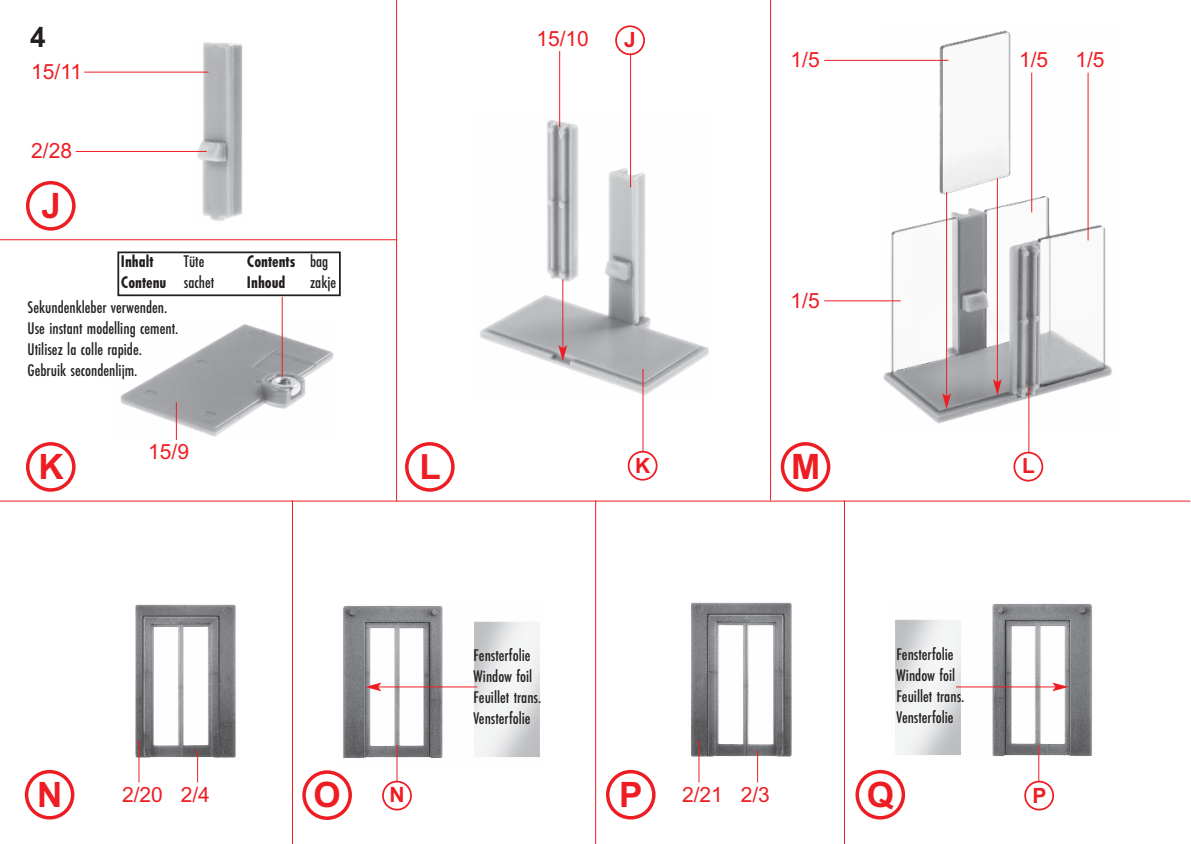
<style>
.page{position:relative;width:1191px;height:844px;background:#fff}
.page>*{position:absolute;margin:0;border:0;box-sizing:border-box;transform-origin:0 0}
.t1{font:700 35px "Arial";color:#ee1d23}
.t2{font:700 28px "Arial";color:#231f20}
.t3{font:21px "Arial";color:#ee1d23}
.t4{font:700 21px "Arial";color:#ee1d23}
.t5{font:17.5px/21px "Futura EF Medium Con";color:#231f20}
.t6{font:17.5px "Futura EF Bold Con";color:#231f20}
.s1{font-family:"Futura EF Medium Con"}
</style>
<div class="page">
<hr style="left:595px;top:500px;width:1px;height:343px;background:#ee1d23">
<hr style="left:292px;top:500px;width:1px;height:343px;background:#ee1d23">
<hr style="left:844px;top:500px;width:1px;height:343px;background:#ee1d23">
<hr style="left:396px;top:0;width:1px;height:501px;background:#ee1d23">
<hr style="left:770px;top:0;width:1px;height:500px;background:#ee1d23">
<hr style="left:0;top:500px;width:1190px;height:1px;background:#ee1d23">
<hr style="left:0;top:239px;width:396px;height:1px;background:#ee1d23">
<img style="left:120px;top:320px;width:214px;height:120px">
<img style="left:194px;top:42px;width:49px;height:179px">
<img style="left:480px;top:115px;width:229px;height:284px">
<img style="left:879px;top:30px;width:233px;height:397px">
<hr style="left:176px;top:402px;width:1px;height:38px;background:#ee1d23">
<hr style="left:642px;top:369px;width:1px;height:82px;background:#ee1d23">
<hr style="left:1028px;top:387px;width:1px;height:65px;background:#ee1d23">
<hr style="left:76px;top:151px;width:131px;height:1px;background:#ee1d23">
<hr style="left:84px;top:72px;width:124px;height:1px;background:#ee1d23">
<hr style="left:559px;top:51px;width:1px;height:76px;background:#ee1d23">
<hr style="left:1031px;top:73px;width:1px;height:139px;background:#ee1d23">
<hr style="left:630px;top:54px;width:1px;height:133px;background:#ee1d23">
<hr style="left:824px;top:60px;width:124px;height:1px;background:#ee1d23">
<hr style="left:1087px;top:73px;width:1px;height:167px;background:#ee1d23">
<hr style="left:824px;top:300px;width:76px;height:1px;background:#ee1d23">
<hr style="left:562px;top:279px;width:1px;height:69px;background:#ee1d23">
<svg style="left:558px;top:345px;width:9px;height:16px"></svg>
<hr style="left:946px;top:192px;width:1px;height:204px;background:#ee1d23">
<svg style="left:942px;top:393px;width:9px;height:16px"></svg>
<hr style="left:997px;top:178px;width:1px;height:204px;background:#ee1d23">
<svg style="left:993px;top:379px;width:8px;height:16px"></svg>
<hr style="left:282px;top:297px;width:1px;height:80px;background:#ee1d23">
<img style="left:135px;top:604px;width:101px;height:157px">
<img style="left:343px;top:606px;width:197px;height:156px">
<img style="left:691px;top:602px;width:101px;height:158px">
<img style="left:895px;top:604px;width:197px;height:155px">
<hr style="left:138px;top:739px;width:1px;height:43px;background:#ee1d23">
<hr style="left:197px;top:750px;width:1px;height:32px;background:#ee1d23">
<hr style="left:698px;top:739px;width:1px;height:43px;background:#ee1d23">
<hr style="left:396px;top:744px;width:1px;height:37px;background:#ee1d23">
<hr style="left:1038px;top:744px;width:1px;height:37px;background:#ee1d23">
<hr style="left:757px;top:750px;width:1px;height:32px;background:#ee1d23">
<hr style="left:378px;top:686px;width:99px;height:1px;background:#ee1d23">
<svg style="left:365px;top:682px;width:16px;height:9px"></svg>
<hr style="left:956px;top:686px;width:99px;height:1px;background:#ee1d23">
<svg style="left:1052px;top:682px;width:16px;height:9px"></svg>
<div style="left:117px;top:251px;width:224px;height:45px;border:2px solid #231f20"></div>
<svg style="left:26px;top:181px;width:50px;height:49px"></svg>
<svg style="left:26px;top:442px;width:50px;height:49px"></svg>
<svg style="left:405px;top:442px;width:49px;height:49px"></svg>
<svg style="left:780px;top:442px;width:50px;height:49px"></svg>
<svg style="left:25px;top:769px;width:49px;height:50px"></svg>
<svg style="left:302px;top:770px;width:50px;height:49px"></svg>
<svg style="left:606px;top:769px;width:49px;height:50px"></svg>
<svg style="left:855px;top:769px;width:50px;height:50px"></svg>
<svg style="left:615px;top:25px;width:30px;height:30px"></svg>
<svg style="left:628px;top:450px;width:29px;height:30px"></svg>
<svg style="left:1013px;top:451px;width:30px;height:30px"></svg>
<svg style="left:382px;top:780px;width:30px;height:30px"></svg>
<svg style="left:1024px;top:780px;width:30px;height:30px"></svg>
<h2 class="t2" style="left:30px;top:21px;width:17px">4</h2>
<p class="t3" style="left:31px;top:60px;width:52px">15/11</p>
<p class="t3" style="left:31px;top:139px;width:42px">2/28</p>
<h1 class="t1" style="left:41px;top:185px;width:21px">J</h1>
<p class="t3" style="left:536px;top:26px;width:54px">15/10</p>
<p class="t4" style="left:624px;top:27px;width:13px">J</p>
<p class="t3" style="left:790px;top:48px;width:31px">1/5</p>
<p class="t3" style="left:1019px;top:48px;width:31px">1/5</p>
<p class="t3" style="left:1075px;top:48px;width:31px">1/5</p>
<p class="t6" style="left:121px;top:255px;width:34px">Inhalt</p>
<p class="t5" style="left:184px;top:252px;width:22px">Tüte</p>
<p class="t6" style="left:247px;top:255px;width:83px">Contents <span class="s1">bag</span></p>
<p class="t6" style="left:121px;top:276px;width:95px">Contenu <span class="s1">sachet</span></p>
<p class="t6" style="left:247px;top:276px;width:40px">Inhoud</p>
<p class="t5" style="left:310px;top:273px;width:28px">zakje</p>
<p class="t5" style="left:28px;top:297px;width:141px">Sekundenkleber verwenden.</p>
<p class="t3" style="left:790px;top:288px;width:31px">1/5</p>
<p class="t5" style="left:28px;top:318px;width:152px">Use instant modelling cement.<br>Utilisez la colle rapide.<br>Gebruik secondenlijm.</p>
<p class="t3" style="left:148px;top:439px;width:42px">15/9</p>
<h1 class="t1" style="left:38px;top:446px;width:27px">K</h1>
<h1 class="t1" style="left:419px;top:446px;width:23px">L</h1>
<h1 class="t1" style="left:791px;top:446px;width:31px">M</h1>
<p class="t4" style="left:635px;top:453px;width:17px">K</p>
<p class="t4" style="left:1022px;top:454px;width:14px">L</p>
<p class="t5" style="left:473px;top:645px;width:69px">Fensterfolie<br>Window foil<br>Feuillet trans.<br>Vensterfolie</p>
<p class="t5" style="left:896px;top:644px;width:69px">Fensterfolie<br>Window foil<br>Feuillet trans.<br>Vensterfolie</p>
<h1 class="t1" style="left:37px;top:774px;width:27px">N</h1>
<h1 class="t1" style="left:313px;top:774px;width:29px">O</h1>
<h1 class="t1" style="left:619px;top:774px;width:25px">P</h1>
<h1 class="t1" style="left:866px;top:774px;width:29px">Q</h1>
<p class="t3" style="left:122px;top:782px;width:89px">2/20 2/4</p>
<p class="t3" style="left:682px;top:782px;width:89px">2/21 2/3</p>
<p class="t4" style="left:390px;top:782px;width:17px">N</p>
<p class="t4" style="left:1032px;top:782px;width:16px">P</p>
</div>
